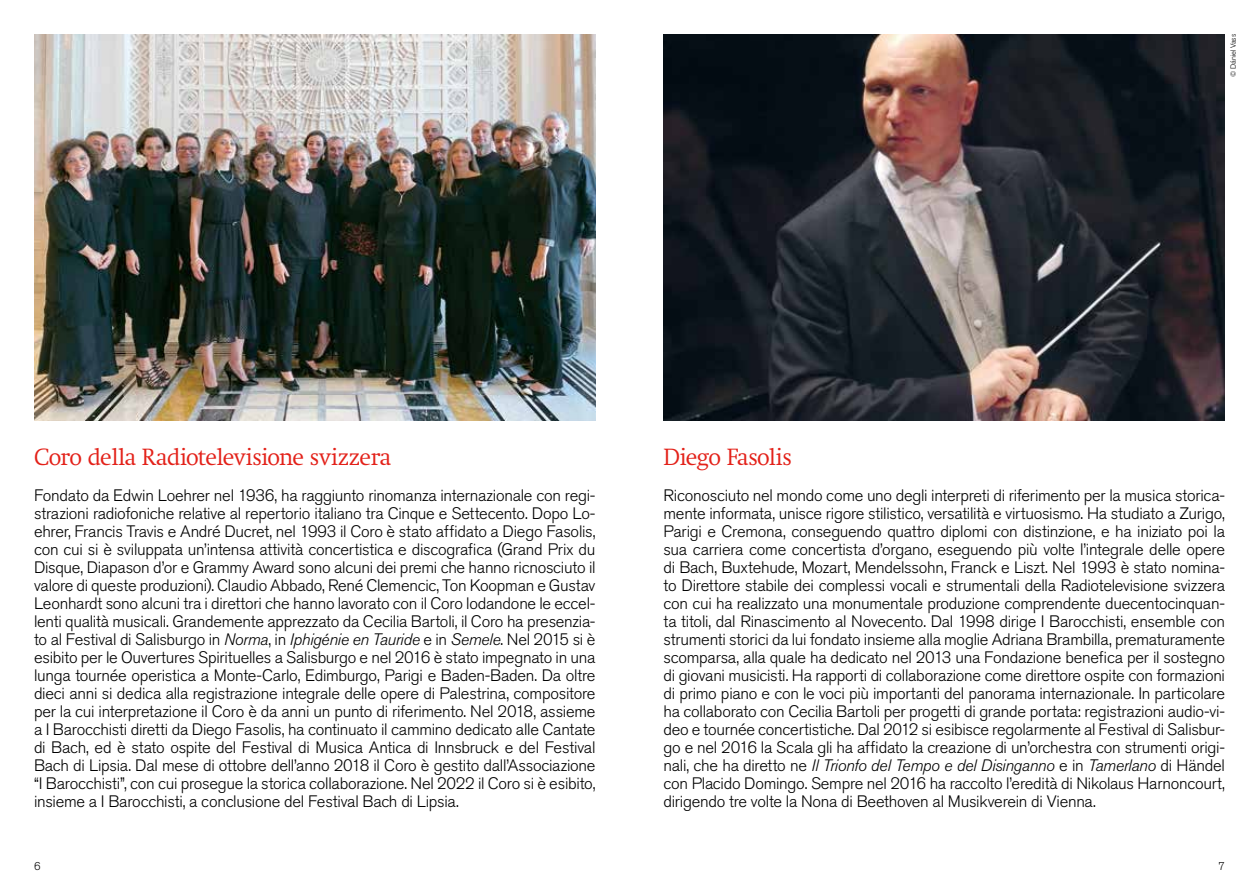
<style>
.page{position:relative;width:1259px;height:893px;background:#fff}
.page>*{position:absolute;margin:0;border:0;box-sizing:border-box;transform-origin:0 0}
.t1{font:300 24px "Swift Neue LT Pro";letter-spacing:-.025em;color:#e32119}
.t2{font:300 16.5px/18px "Akzidenz Grotesk Pro";letter-spacing:-.015em;color:#000;text-align:justify}
.t3{font:300 11.25px "Akzidenz Grotesk Pro";color:#000}
.t4{font:300 7.5px "Akzidenz Grotesk Pro";letter-spacing:-.02em;color:#000}
.s1{font-style:italic}
</style>
<div class="page">
<img style="left:34px;top:34px;width:561px;height:386px">
<img style="left:663px;top:34px;width:562px;height:386px">
<p class="t4" style="left:1228px;top:77px;width:44px;rotate:-90deg">© Dániel Vass</p>
<h1 class="t1" style="left:34px;top:443px;width:359px">Coro della Radiotelevisione svizzera</h1>
<p class="t2" style="left:34px;top:486px;width:563px">Fondato da Edwin Loehrer nel 1936, ha raggiunto rinomanza internazionale con regi&shy;strazioni radiofoniche relative al repertorio italiano tra Cinque e Settecento. Dopo Lo&shy;ehrer, Francis Travis e André Ducret, nel 1993 il Coro è stato affidato a Diego Fasolis, con cui si è sviluppata un’intensa attività concertistica e discografica (Grand Prix du Disque, Diapason d’or e Grammy Award sono alcuni dei premi che hanno ricnosciuto il valore di queste produzioni). Claudio Abbado, René Clemencic, Ton Koopman e Gustav Leonhardt sono alcuni tra i direttori che hanno lavorato con il Coro lodandone le eccel&shy;lenti qualità musicali. Grandemente apprezzato da Cecilia Bartoli, il Coro ha presenzia&shy;to al Festival di Salisburgo in <span class="s1">Norma</span>, in <span class="s1">Iphigénie en Tauride</span> e in <span class="s1">Semele</span>. Nel 2015 si è esibito per le Ouvertures Spirituelles a Salisburgo e nel 2016 è stato impegnato in una lunga tournée operistica a Monte-Carlo, Edimburgo, Parigi e Baden-Baden. Da oltre dieci anni si dedica alla registrazione integrale delle opere di Palestrina, compositore per la cui interpretazione il Coro è da anni un punto di riferimento. Nel 2018, assieme a I Barocchisti diretti da Diego Fasolis, ha continuato il cammino dedicato alle Cantate di Bach, ed è stato ospite del Festival di Musica Antica di Innsbruck e del Festival Bach di Lipsia. Dal mese di ottobre dell’anno 2018 il Coro è gestito dall’Associazione “I Barocchisti”, con cui prosegue la storica collaborazione. Nel 2022 il Coro si è esibito, insieme a I Barocchisti, a conclusione del Festival Bach di Lipsia.</p>
<h1 class="t1" style="left:663px;top:443px;width:130px">Diego Fasolis</h1>
<p class="t2" style="left:663px;top:486px;width:563px">Riconosciuto nel mondo come uno degli interpreti di riferimento per la musica storica&shy;mente informata, unisce rigore stilistico, versatilità e virtuosismo. Ha studiato a Zurigo, Parigi e Cremona, conseguendo quattro diplomi con distinzione, e ha iniziato poi la sua carriera come concertista d’organo, eseguendo più volte l’integrale delle opere di Bach, Buxtehude, Mozart, Mendelssohn, Franck e Liszt. Nel 1993 è stato nomina&shy;to Direttore stabile dei complessi vocali e strumentali della Radiotelevisione svizzera con cui ha realizzato una monumentale produzione comprendente duecentocinquan&shy;ta titoli, dal Rinascimento al Novecento. Dal 1998 dirige I Barocchisti, ensemble con strumenti storici da lui fondato insieme alla moglie Adriana Brambilla, prematuramente scomparsa, alla quale ha dedicato nel 2013 una Fondazione benefica per il sostegno di giovani musicisti. Ha rapporti di collaborazione come direttore ospite con formazioni di primo piano e con le voci più importanti del panorama internazionale. In particolare ha collaborato con Cecilia Bartoli per progetti di grande portata: registrazioni audio-vi&shy;deo e tournée concertistiche. Dal 2012 si esibisce regolarmente al Festival di Salisbur&shy;go e nel 2016 la Scala gli ha affidato la creazione di un’orchestra con strumenti origi&shy;nali, che ha diretto ne <span class="s1">Il Trionfo del Tempo e del Disinganno</span> e in <span class="s1">Tamerlano</span> di Händel con Placido Domingo. Sempre nel 2016 ha raccolto l’eredità di Nikolaus Harnoncourt, dirigendo tre volte la Nona di Beethoven al Musikverein di Vienna.</p>
<p class="t3" style="left:34px;top:859px;width:8px">6</p>
<p class="t3" style="left:1218px;top:859px;width:8px">7</p>
</div>
